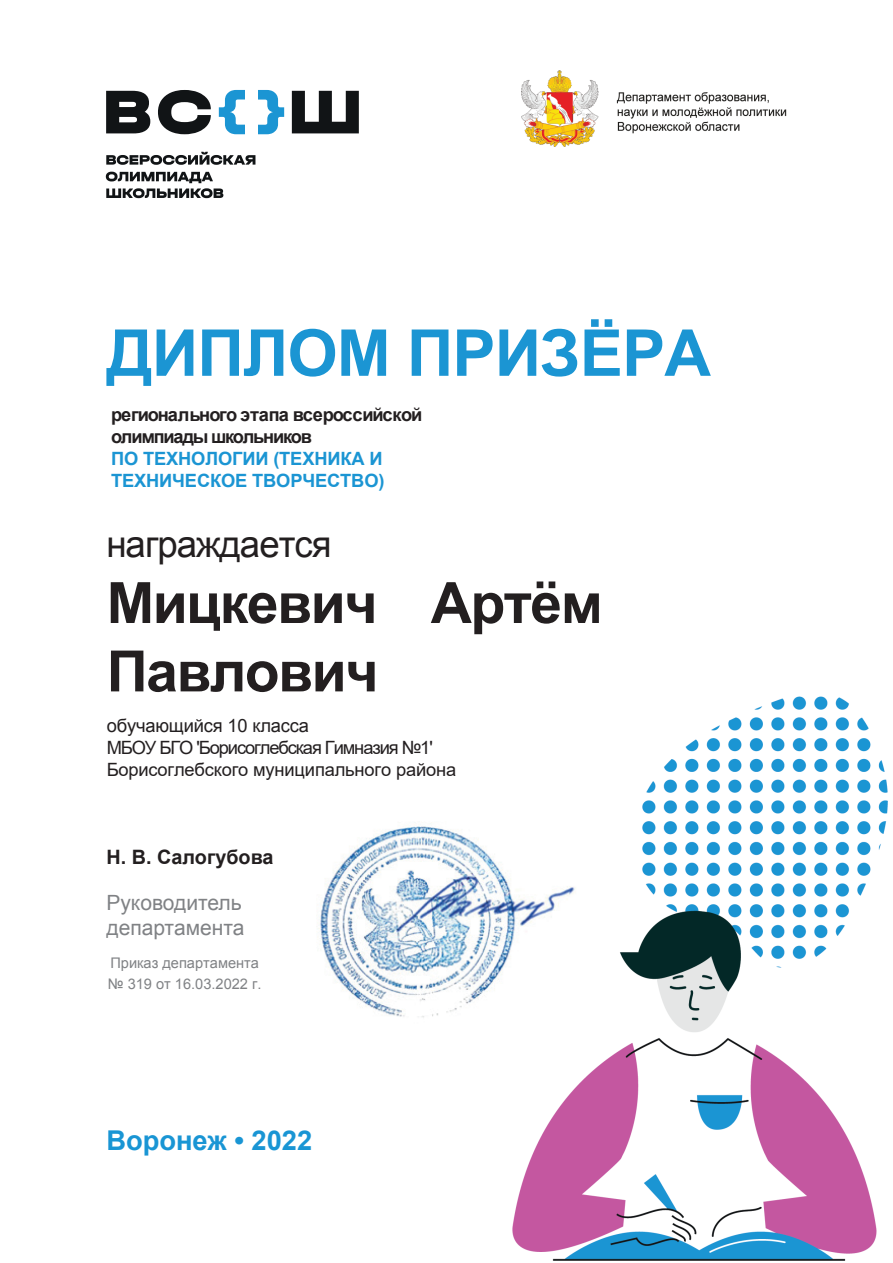
<style>
.page{position:relative;width:893px;height:1263px;background:#fff}
.page>*{position:absolute;margin:0;border:0;box-sizing:border-box;transform-origin:0 0}
.t1{font:700 64.65px "Arial";letter-spacing:-.015em;color:#1b95d3}
.t2{font:700 57px/68.4px "Arial";letter-spacing:-.025em;color:#231f20}
.t3{font:36.6px "Arial";letter-spacing:-.025em;color:#231f20}
.t4{font:700 27.3px "Arial";color:#1995d4}
.t5{font:21px/25.2px "Arial";color:#808285}
.t6{font:700 19.8px "Arial";color:#231f20}
.t7{font:18.3px/21.9px "Arial";letter-spacing:-.01em;color:#231f20}
.t8{font:700 18.3px/21.9px "Arial";letter-spacing:-.065em;color:#231f20}
.t9{font:700 18.3px/21.9px "Arial";letter-spacing:-.01em;color:#1b95d3}
.t10{font:14.55px/21px "Arial";color:#808285}
</style>
<div class="page">
<img style="left:318px;top:696px;width:570px;height:564px">
<img style="left:521px;top:71px;width:265px;height:75px">
<svg style="left:106px;top:91px;width:44px;height:42px;background:#35383a"></svg>
<svg style="left:158px;top:90px;width:53px;height:44px"></svg>
<svg style="left:292px;top:91px;width:67px;height:42px"></svg>
<svg style="left:219px;top:90px;width:26px;height:44px"></svg>
<svg style="left:258px;top:90px;width:26px;height:44px"></svg>
<svg style="left:106px;top:152px;width:149px;height:13px"></svg>
<svg style="left:106px;top:172px;width:117px;height:26px"></svg>
<h1 class="t1" style="left:107px;top:307px;width:606px">ДИПЛОМ ПРИЗЁРА</h1>
<p class="t8" style="left:111px;top:404px;width:313px">регионального этапа всероссийской олимпиады школьников</p>
<p class="t9" style="left:111px;top:448px;width:275px">ПО ТЕХНОЛОГИИ (ТЕХНИКА И<br>ТЕХНИЧЕСКОЕ ТВОРЧЕСТВО)</p>
<h3 class="t3" style="left:106px;top:518px;width:227px">награждается</h3>
<h2 class="t2" style="left:107px;top:569px;width:497px">Мицкевич Артём<br>Павлович</h2>
<p class="t7" style="left:107px;top:714px;width:351px">обучающийся 10 класса<br>МБОУ БГО 'Борисоглебская Гимназия №1'<br>Борисоглебского муниципального района</p>
<p class="t6" style="left:106px;top:843px;width:169px">Н. В. Салогубова</p>
<p class="t5" style="left:106px;top:890px;width:140px">Руководитель департамента</p>
<p class="t10" style="left:108px;top:952px;width:155px">Приказ департамента № 319 от 16.03.2022 г.</p>
<h3 class="t4" style="left:106px;top:1121px;width:207px">Воронеж • 2022</h3>
</div>
